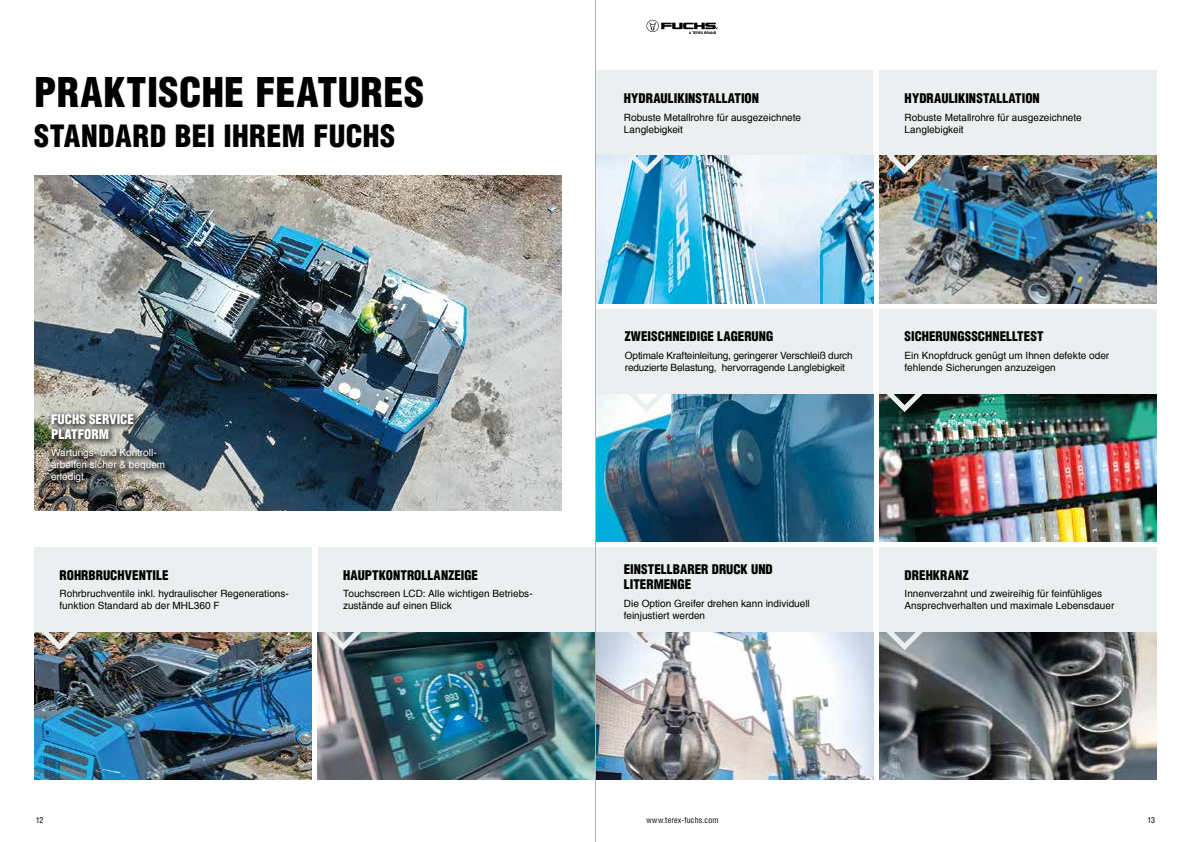
<style>
.page{position:relative;width:1191px;height:842px;background:#fff}
.page>*{position:absolute;margin:0;border:0;box-sizing:border-box;transform-origin:0 0}
.t1{font:900 condensed 40px "Helvetica";letter-spacing:.015em;color:#000}
.t2{font:900 condensed 30px "Helvetica";letter-spacing:.01em;color:#000}
.t3{font:900 condensed 13px/15px "Helvetica";color:#000}
.t4{font:900 condensed 13px/15px "Helvetica";color:#fff}
.t5{font:10px/12px "Helvetica";color:#000}
.t6{font:10px/12px "Helvetica";color:#fff}
.t7{font:condensed 8px "Helvetica";letter-spacing:.02em;color:#000}
</style>
<div class="page">
<div style="left:317px;top:547px;width:278px;height:85px;background:#eceff0"></div>
<div style="left:879px;top:547px;width:278px;height:85px;background:#eceff0"></div>
<div style="left:879px;top:309px;width:278px;height:85px;background:#eceff0"></div>
<div style="left:879px;top:71px;width:278px;height:85px;background:#eceff0"></div>
<div style="left:34px;top:547px;width:278px;height:85px;background:#eceff0"></div>
<div style="left:595px;top:547px;width:278px;height:85px;background:#eceff0"></div>
<div style="left:595px;top:309px;width:278px;height:85px;background:#eceff0"></div>
<div style="left:595px;top:71px;width:278px;height:85px;background:#eceff0"></div>
<img style="left:596px;top:632px;width:277px;height:148px">
<img style="left:596px;top:394px;width:277px;height:147px">
<img style="left:596px;top:156px;width:277px;height:147px">
<img style="left:317px;top:632px;width:278px;height:148px">
<img style="left:879px;top:632px;width:278px;height:148px">
<img style="left:879px;top:394px;width:278px;height:147px">
<img style="left:879px;top:156px;width:278px;height:147px">
<img style="left:34px;top:176px;width:527px;height:334px">
<img style="left:34px;top:632px;width:278px;height:148px">
<svg style="left:38px;top:632px;width:43px;height:22px"></svg>
<svg style="left:625px;top:632px;width:43px;height:22px"></svg>
<svg style="left:625px;top:394px;width:43px;height:22px"></svg>
<svg style="left:625px;top:155px;width:43px;height:22px"></svg>
<svg style="left:321px;top:632px;width:44px;height:22px"></svg>
<svg style="left:883px;top:632px;width:43px;height:22px"></svg>
<svg style="left:883px;top:394px;width:43px;height:22px"></svg>
<svg style="left:883px;top:155px;width:43px;height:22px"></svg>
<div style="left:47px;top:410px;width:126px;height:80px;background:#000;opacity:.6"></div>
<svg style="left:646px;top:20px;width:72px;height:14px"></svg>
<hr style="left:595px;top:0;width:1px;height:842px;background:#b1b2b3">
<h1 class="t1" style="left:34px;top:67px;width:392px">PRAKTISCHE FEATURES</h1>
<h2 class="t2" style="left:34px;top:117px;width:362px">STANDARD BEI IHREM FUCHS</h2>
<h3 class="t4" style="left:51px;top:411px;width:84px">FUCHS SERVICE<br>PLATFORM</h3>
<p class="t6" style="left:51px;top:447px;width:116px">Wartungs- und Kontroll&shy;arbeiten sicher &amp; bequem erledigt</p>
<h3 class="t3" style="left:60px;top:567px;width:111px">ROHRBRUCHVENTILE</h3>
<p class="t5" style="left:60px;top:588px;width:231px">Rohrbruchventile inkl. hydraulischer Regenerations&shy;funktion Standard ab der MHL360 F</p>
<h3 class="t3" style="left:343px;top:567px;width:136px">HAUPTKONTROLLANZEIGE</h3>
<p class="t5" style="left:343px;top:588px;width:191px">Touchscreen LCD: Alle wichtigen Betriebs&shy;zustände auf einen Blick</p>
<h3 class="t3" style="left:624px;top:91px;width:137px">HYDRAULIKINSTALLATION</h3>
<p class="t5" style="left:624px;top:112px;width:179px">Robuste Metallrohre für ausgezeichnete<br>Langlebigkeit</p>
<h3 class="t3" style="left:904px;top:91px;width:137px">HYDRAULIKINSTALLATION</h3>
<p class="t5" style="left:904px;top:112px;width:179px">Robuste Metallrohre für ausgezeichnete<br>Langlebigkeit</p>
<h3 class="t3" style="left:625px;top:329px;width:150px">ZWEISCHNEIDIGE LAGERUNG</h3>
<p class="t5" style="left:625px;top:350px;width:229px">Optimale Krafteinleitung, geringerer Verschleiß durch reduzierte Belastung, hervorragende Langlebigkeit</p>
<h3 class="t3" style="left:904px;top:329px;width:141px">SICHERUNGSSCHNELLTEST</h3>
<p class="t5" style="left:904px;top:350px;width:206px">Ein Knopfdruck genügt um Ihnen defekte oder fehlende Sicherungen anzuzeigen</p>
<h3 class="t3" style="left:624px;top:561px;width:150px">EINSTELLBARER DRUCK UND<br>LITERMENGE</h3>
<p class="t5" style="left:624px;top:597px;width:187px">Die Option Greifer drehen kann individuell feinjustiert werden</p>
<h3 class="t3" style="left:904px;top:567px;width:65px">DREHKRANZ</h3>
<p class="t5" style="left:904px;top:588px;width:211px">Innenverzahnt und zweireihig für feinfühliges<br>Ansprechverhalten und maximale Lebensdauer</p>
<p class="t7" style="left:36px;top:815px;width:9px">12</p>
<p class="t7" style="left:646px;top:815px;width:74px">www.terex-fuchs.com</p>
<p class="t7" style="left:1147px;top:815px;width:9px">13</p>
</div>
